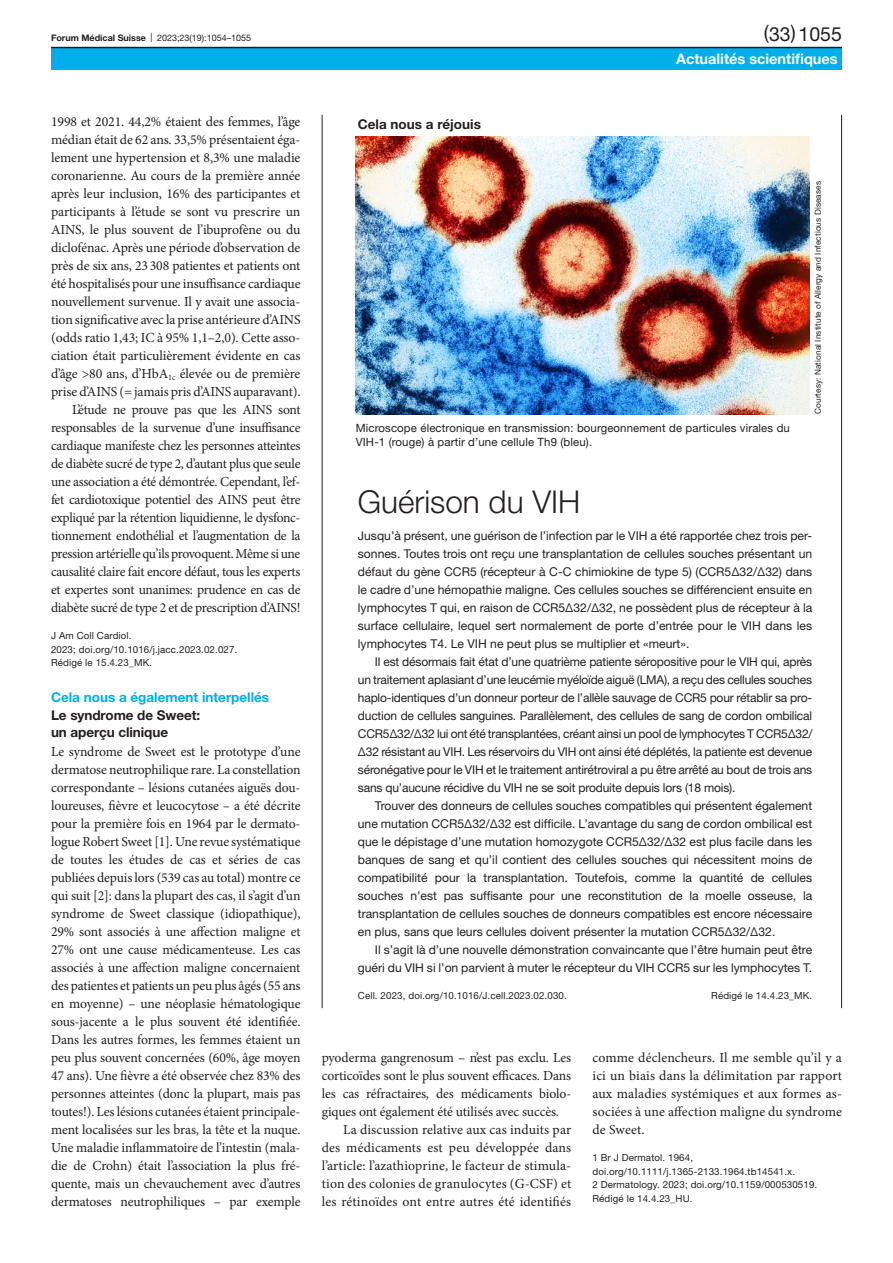
<style>
.page{position:relative;width:893px;height:1263px;background:#fff}
.page>*{position:absolute;margin:0;border:0;box-sizing:border-box;transform-origin:0 0}
.box-head-large{font:300 31.5px "Helvetica Neue LT Pro";color:#231f20}
.second-pagina{font:19.5px "Helvetica Neue LT Pro";color:#231f20}
.t1{font:700 14.55px "Helvetica Neue LT Pro";color:#fff}
.paragraph-indent{font:13.8px/18px "Minion Pro";letter-spacing:-.005em;color:#231f20;text-align:justify}
.paragraph{font:13.8px/18px "Minion Pro";letter-spacing:-.01em;color:#231f20;text-align:justify}
.head2{font:700 13.5px/17.2px "Helvetica Neue LT Pro";letter-spacing:-.005em;color:#231f20}
.head1{font:700 13.5px "Helvetica Neue LT Pro";color:#00aeeb}
.pre-heading{font:700 13.5px "Helvetica Neue LT Pro";color:#231f20}
.box-paragraph-large{font:12.15px/18px "Helvetica Neue LT Pro";color:#231f20;text-align:justify}
.figure-caption{font:11.4px/14.2px "Helvetica Neue LT Pro";letter-spacing:.01em;color:#231f20}
.paragraph-small{font:9.75px/13.5px "Helvetica Neue LT Pro";letter-spacing:.01em;color:#231f20}
.t2{font:9px "Helvetica Neue LT Pro";color:#231f20}
.credits{font:8.25px "Helvetica Neue LT Pro";letter-spacing:.01em;color:#231f20}
.s1{font-weight:700}
</style>
<div class="page">
<hr style="left:322px;top:115px;width:1px;height:893px;background:#231f20">
<hr style="left:841px;top:115px;width:1px;height:893px;background:#231f20">
<img style="left:355px;top:137px;width:455px;height:277px">
<div style="left:51px;top:47px;width:791px;height:23px;background:#00aeeb"></div>
<hr style="left:51px;top:47px;width:791px;height:1px;background:#231f20">
<p class="t2" style="left:51px;top:32px;width:202px"><span class="s1">Forum Médical Suisse</span> | 2023;23(19):1054–1055</p>
<p class="paragraph-indent" style="left:51px;top:113px;width:251px">1998 et 2021. 44,2% étaient des femmes, l’âge médian était de 62 ans. 33,5% présentaient éga&shy;lement une hypertension et 8,3% une maladie coronarienne. Au cours de la première année après leur inclusion, 16% des participantes et participants à l’étude se sont vu prescrire un AINS, le plus souvent de l’ibuprofène ou du diclofénac. Après une période d’observation de près de six ans, 23 308 patientes et patients ont été hospitalisés pour une insuffisance cardiaque nouvellement survenue. Il y avait une associa&shy;tion significative avec la prise antérieure d’AINS (odds ratio 1,43; IC à 95% 1,1–2,0). Cette asso&shy;ciation était particulièrement évidente en cas d’âge &gt;80 ans, d’HbA<sub>1c</sub> élevée ou de première prise d’AINS (= jamais pris d’AINS auparavant).</p>
<p class="paragraph-indent" style="left:51px;top:401px;width:251px;text-indent:21px">L’étude ne prouve pas que les AINS sont responsables de la survenue d’une insuffisance cardiaque manifeste chez les personnes atteintes de diabète sucré de type 2, d’autant plus que seule une association a été démontrée. Cependant, l’ef&shy;fet cardiotoxique potentiel des AINS peut être expliqué par la rétention liquidienne, le dysfonc&shy;tionnement endothélial et l’augmentation de la pression artérielle qu’ils provoquent. Même si une causalité claire fait encore défaut, tous les experts et expertes sont unanimes: prudence en cas de diabète sucré de type 2 et de prescription d’AINS!</p>
<p class="paragraph-small" style="left:51px;top:629px;width:188px">J Am Coll Cardiol.<br>2023; doi.org/10.1016/j.jacc.2023.02.027.</p>
<p class="paragraph-small" style="left:51px;top:656px;width:102px">Rédigé le 15.4.23_MK.</p>
<p class="head1" style="left:51px;top:689px;width:220px">Cela nous a également interpellés</p>
<p class="head2" style="left:51px;top:706px;width:151px">Le syndrome de Sweet: un aperçu clinique</p>
<p class="paragraph" style="left:51px;top:743px;width:251px">Le syndrome de Sweet est le prototype d’une dermatose neutrophilique rare. La constellation correspondante – lésions cutanées aiguës dou&shy;loureuses, fièvre et leucocytose – a été décrite pour la première fois en 1964 par le dermato&shy;logue Robert Sweet [1]. Une revue systématique de toutes les études de cas et séries de cas publiées depuis lors (539 cas au total) montre ce qui suit [2]: dans la plupart des cas, il s’agit d’un syndrome de Sweet classique (idiopathique), 29% sont associés à une affection maligne et 27% ont une cause médicamenteuse. Les cas associés à une affection maligne concernaient des patientes et patients un peu plus âgés (55 ans en moyenne) – une néoplasie hématologique sous-jacente a le plus souvent été identifiée.<br>Dans les autres formes, les femmes étaient un peu plus souvent concernées (60%, âge moyen 47 ans). Une fièvre a été observée chez 83% des personnes atteintes (donc la plupart, mais pas toutes!). Les lésions cutanées étaient principale&shy;ment localisées sur les bras, la tête et la nuque.<br>Une maladie inflammatoire de l’intestin (mala&shy;die de Crohn) était l’association la plus fré&shy;quente, mais un chevauchement avec d’autres dermatoses neutrophiliques – par exemple</p>
<p class="second-pagina" style="left:764px;top:22px;width:79px">(33)1055</p>
<p class="pre-heading" style="left:358px;top:115px;width:124px">Cela nous a réjouis</p>
<p class="t1" style="left:676px;top:49px;width:163px">Actualités scientifiques</p>
<p class="credits" style="left:813px;top:414px;width:234px;rotate:-90deg">Courtesy: National Institute of Allergy and Infectious Diseases</p>
<p class="figure-caption" style="left:356px;top:421px;width:436px">Microscope électronique en transmission: bourgeonnement de particules virales du<br>VIH-1 (rouge) à partir d’une cellule Th9 (bleu).</p>
<p class="box-head-large" style="left:358px;top:483px;width:224px">Guérison du VIH</p>
<p class="box-paragraph-large" style="left:358px;top:526px;width:456px">Jusqu’à présent, une guérison de l’infection par le VIH a été rapportée chez trois per&shy;sonnes. Toutes trois ont reçu une transplantation de cellules souches présentant un défaut du gène CCR5 (récepteur à C-C chimiokine de type 5) (CCR5Δ32/Δ32) dans le cadre d’une hémopathie maligne. Ces cellules souches se différencient ensuite en lymphocytes T qui, en raison de CCR5Δ32/Δ32, ne possèdent plus de récepteur à la surface cellulaire, lequel sert normalement de porte d’entrée pour le VIH dans les lymphocytes T4. Le VIH ne peut plus se multiplier et «meurt».</p>
<p class="box-paragraph-large" style="left:358px;top:652px;width:456px;text-indent:17px">Il est désormais fait état d’une quatrième patiente séropositive pour le VIH qui, après un traitement aplasiant d’une leucémie myéloïde aiguë (LMA), a reçu des cellules souches haplo-identiques d’un donneur porteur de l’allèle sauvage de CCR5 pour rétablir sa pro&shy;duction de cellules sanguines. Parallèlement, des cellules de sang de cordon ombilical CCR5Δ32/Δ32 lui ont été transplantées, créant ainsi un pool de lymphocytes T CCR5Δ32/ Δ32 résistant au VIH. Les réservoirs du VIH ont ainsi été déplétés, la patiente est devenue séronégative pour le VIH et le traitement antirétroviral a pu être arrêté au bout de trois ans sans qu’aucune récidive du VIH ne se soit produite depuis lors (18 mois).</p>
<p class="box-paragraph-large" style="left:358px;top:796px;width:456px;text-indent:17px">Trouver des donneurs de cellules souches compatibles qui présentent également une mutation CCR5Δ32/Δ32 est difficile. L’avantage du sang de cordon ombilical est que le dépistage d’une mutation homozygote CCR5Δ32/Δ32 est plus facile dans les banques de sang et qu’il contient des cellules souches qui nécessitent moins de compatibilité pour la transplantation. Toutefois, comme la quantité de cellules souches n’est pas suffisante pour une reconstitution de la moelle osseuse, la transplantation de cellules souches de donneurs compatibles est encore nécessaire en plus, sans que leurs cellules doivent présenter la mutation CCR5Δ32/Δ32.</p>
<p class="box-paragraph-large" style="left:358px;top:940px;width:456px;text-align:right">Il s’agit là d’une nouvelle démonstration convaincante que l’être humain peut être guéri du VIH si l’on parvient à muter le récepteur du VIH CCR5 sur les lymphocytes T.</p>
<p class="paragraph-small" style="left:358px;top:989px;width:210px">Cell. 2023, doi.org/10.1016/J.cell.2023.02.030.</p>
<p class="paragraph-small" style="left:711px;top:989px;width:102px">Rédigé le 14.4.23_MK.</p>
<p class="paragraph" style="left:322px;top:1049px;width:251px">pyoderma gangrenosum – n’est pas exclu. Les corticoïdes sont le plus souvent efficaces. Dans les cas réfractaires, des médicaments biolo&shy;giques ont également été utilisés avec succès.</p>
<p class="paragraph-indent" style="left:322px;top:1121px;width:251px;text-indent:21px">La discussion relative aux cas induits par des médicaments est peu développée dans l’article: l’azathioprine, le facteur de stimula&shy;tion des colonies de granulocytes (G-CSF) et les rétinoïdes ont entre autres été identifiés</p>
<p class="paragraph-indent" style="left:592px;top:1049px;width:251px">comme déclencheurs. Il me semble qu’il y a ici un biais dans la délimitation par rapport aux maladies systémiques et aux formes as&shy;sociées à une affection maligne du syndrome de Sweet.</p>
<p class="paragraph-small" style="left:592px;top:1151px;width:204px">1 Br J Dermatol. 1964, doi.org/10.1111/j.1365-2133.1964.tb14541.x.</p>
<p class="paragraph-small" style="left:592px;top:1178px;width:226px">2 Dermatology. 2023; doi.org/10.1159/000530519.</p>
<p class="paragraph-small" style="left:592px;top:1191px;width:102px">Rédigé le 14.4.23_HU.</p>
</div>
